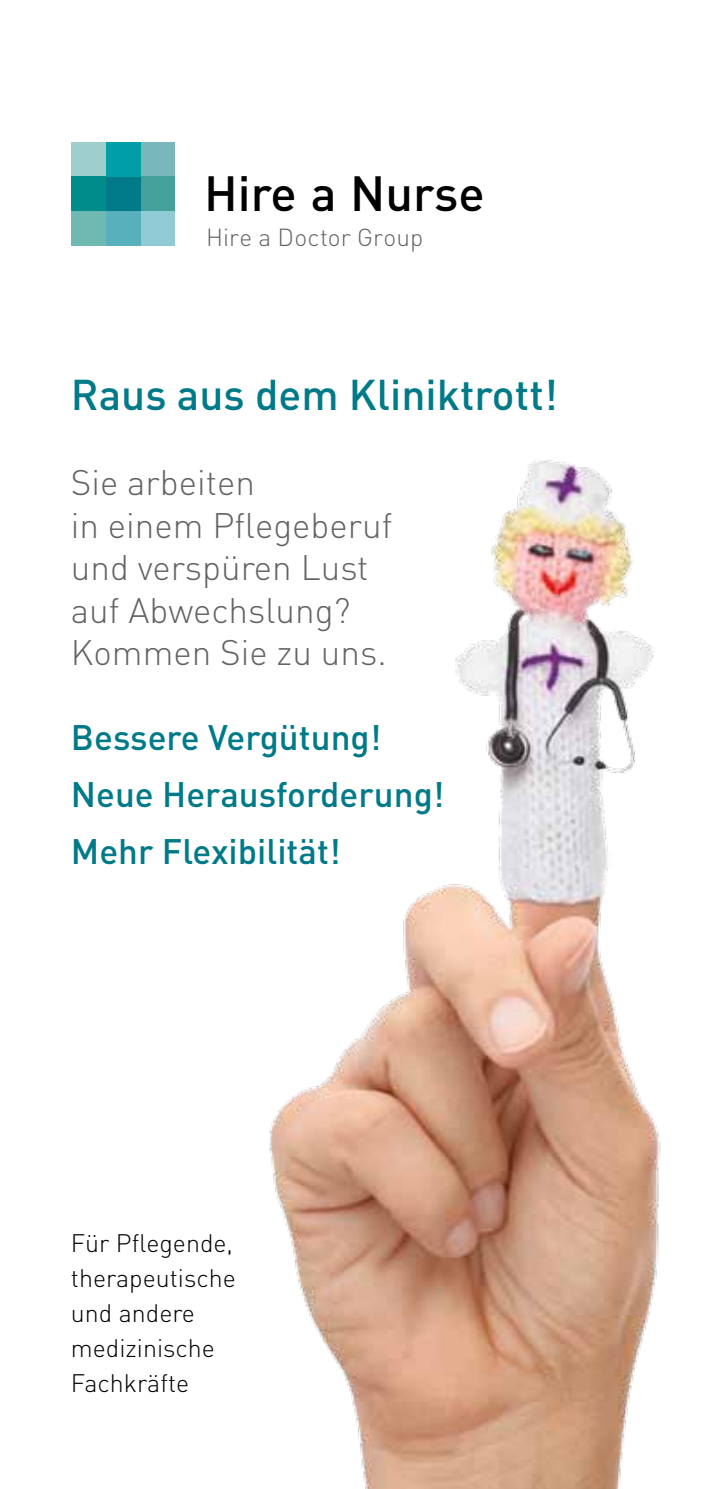
<style>
.page{position:relative;width:702px;height:1489px;background:#fff}
.page>*{position:absolute;margin:0;border:0;box-sizing:border-box;transform-origin:0 0}
.t1{font:500 48.75px "DIN";color:#000}
.t2{font:500 42.5px "DIN";color:#007a88}
.t3{font:300 35px/42.5px "DIN";color:#636362}
.t4{font:500 35px/56.8px "DIN";color:#007a88}
.t5{font:300 25px/35px "DIN";color:#000}
.t6{font:300 24.5px "DIN";letter-spacing:.01em;color:#636362}
</style>
<div class="page">
<img style="left:269px;top:460px;width:392px;height:1028px">
<div style="left:71px;top:142px;width:35px;height:34px;background:#9fcfcd"></div>
<div style="left:140px;top:142px;width:35px;height:34px;background:#78b7bc"></div>
<div style="left:71px;top:176px;width:35px;height:35px;background:#008c8b"></div>
<div style="left:140px;top:176px;width:35px;height:35px;background:#44a09b"></div>
<div style="left:106px;top:176px;width:34px;height:35px;background:#007a88"></div>
<div style="left:106px;top:142px;width:34px;height:34px;background:#009fa7"></div>
<div style="left:71px;top:211px;width:35px;height:35px;background:#70b8b2"></div>
<div style="left:140px;top:211px;width:35px;height:35px;background:#90cbd5"></div>
<div style="left:106px;top:211px;width:34px;height:35px;background:#58b0bc"></div>
<h1 class="t1" style="left:204px;top:161px;width:282px">Hire a Nurse</h1>
<p class="t6" style="left:206px;top:220px;width:219px">Hire a Doctor Group</p>
<p class="t2" style="left:71px;top:366px;width:488px">Raus aus dem Kliniktrott!</p>
<p class="t3" style="left:71px;top:460px;width:323px">Sie arbeiten<br>in einem Pflegeberuf und verspüren Lust auf Abwechslung?<br>Kommen Sie zu uns.</p>
<p class="t4" style="left:71px;top:708px;width:375px">Bessere Vergütung!<br>Neue Herausforderung!<br>Mehr Flexibilität!</p>
<p class="t5" style="left:71px;top:1224px;width:166px">Für Pflegende, therapeutische und andere medizinische<br>Fachkräfte</p>
</div>
